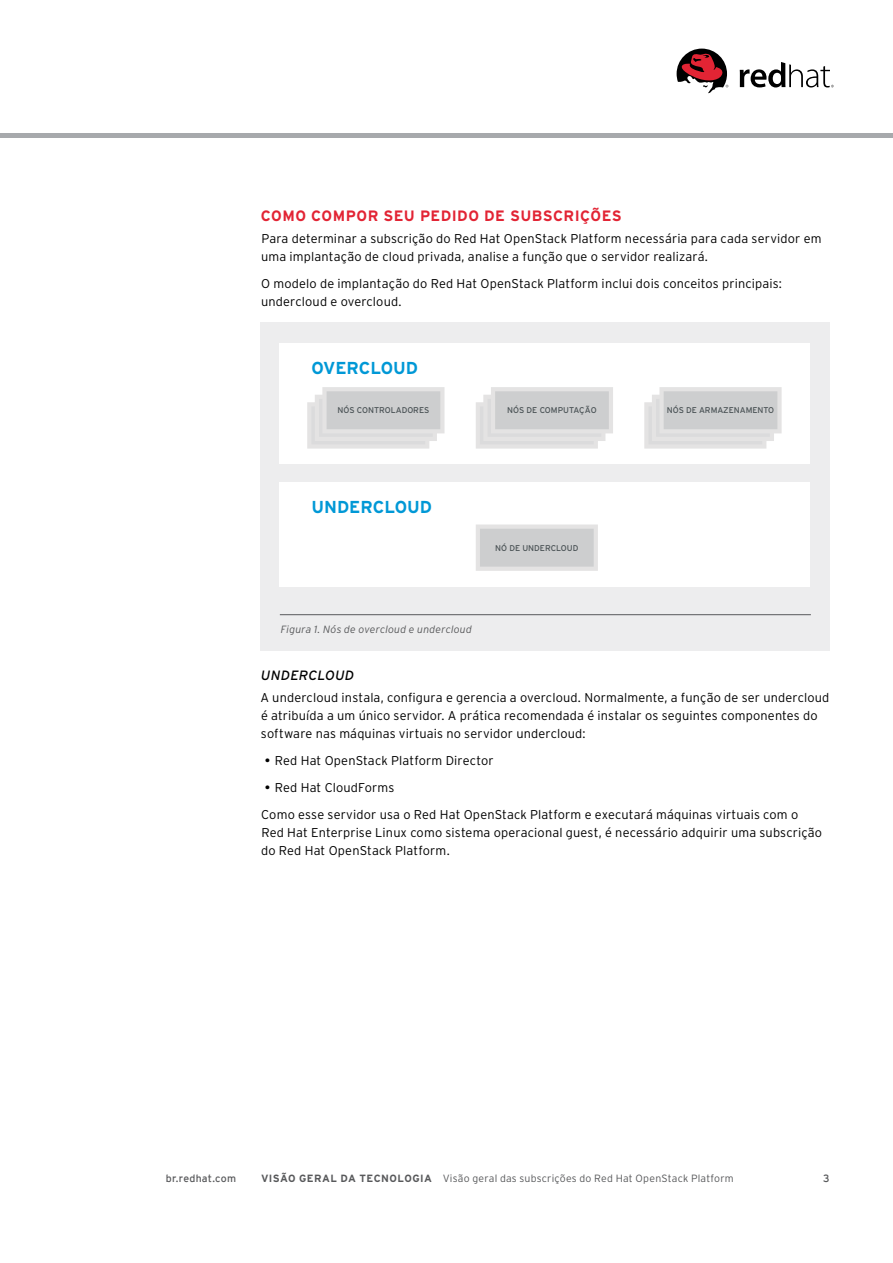
<style>
.page{position:relative;width:893px;height:1263px;background:#fff}
.page>*{position:absolute;margin:0;border:0;box-sizing:border-box;transform-origin:0 0}
.t1{font:700 17.25px "Interstate";color:#0098d6}
.t2{font:700 15px "Interstate";letter-spacing:.03em;color:#e22434}
.t3{font:italic 13.5px "Interstate";letter-spacing:.03em;color:#000}
.t4{font:300 12.75px/18px "Interstate";letter-spacing:.01em;color:#000}
.t5{font:300 10.5px "Interstate";letter-spacing:.02em;color:#58595b}
.t6{font:italic 300 10.5px "Interstate";letter-spacing:.02em;color:#58595b}
.t7{font:10.5px "Interstate";letter-spacing:.02em;color:#58595b}
.t8{font:8.4px "Interstate";color:#495154}
.s1{font-weight:400}
.s2{font-weight:700}
</style>
<div class="page">
<div style="left:261px;top:322px;width:569px;height:329px;background:#ededee"></div>
<hr style="left:280px;top:614px;width:531px;height:1px;background:#58595b">
<div style="left:279px;top:343px;width:531px;height:121px;background:#fff"></div>
<svg style="left:307px;top:387px;width:137px;height:62px;background:#d8d8d9"></svg>
<svg style="left:476px;top:387px;width:137px;height:62px;background:#d8d8d9"></svg>
<svg style="left:644px;top:387px;width:138px;height:62px;background:#d8d8d9"></svg>
<div style="left:279px;top:483px;width:531px;height:104px;background:#fff"></div>
<svg style="left:476px;top:524px;width:122px;height:47px;background:#d3d3d4"></svg>
<svg style="left:740px;top:62px;width:94px;height:25px"></svg>
<svg style="left:677px;top:49px;width:51px;height:45px"></svg>
<hr style="left:0;top:133px;width:893px;height:4px;background:#a7a9ac">
<p class="t2" style="left:261px;top:207px;width:362px">COMO COMPOR SEU PEDIDO DE SUBSCRIÇÕES</p>
<p class="t4" style="left:261px;top:229px;width:562px">Para determinar a subscrição do Red Hat OpenStack Platform necessária para cada servidor em uma implantação de cloud privada, analise a função que o servidor realizará.</p>
<p class="t4" style="left:261px;top:274px;width:522px">O modelo de implantação do Red Hat OpenStack Platform inclui dois conceitos principais: undercloud e overcloud.</p>
<h1 class="t1" style="left:311px;top:358px;width:108px">OVERCLOUD</h1>
<p class="t8" style="left:337px;top:406px;width:93px">NÓS CONTROLADORES</p>
<p class="t8" style="left:507px;top:406px;width:91px">NÓS DE COMPUTAÇÃO</p>
<p class="t8" style="left:667px;top:406px;width:109px">NÓS DE ARMAZENAMENTO</p>
<h1 class="t1" style="left:311px;top:497px;width:122px">UNDERCLOUD</h1>
<p class="t8" style="left:495px;top:543px;width:85px">NÓ DE UNDERCLOUD</p>
<p class="t6" style="left:281px;top:623px;width:193px">Figura 1. Nós de overcloud e undercloud</p>
<p class="t3" style="left:261px;top:667px;width:95px">UNDERCLOUD</p>
<p class="t4" style="left:260px;top:688px;width:570px">A undercloud instala, configura e gerencia a overcloud. Normalmente, a função de ser undercloud é atribuída a um único servidor. A prática recomendada é instalar os seguintes componentes do software nas máquinas virtuais no servidor undercloud:</p>
<p class="t4" style="left:265px;top:751px;width:230px"><span class="s1">•</span> Red Hat OpenStack Platform Director</p>
<p class="t4" style="left:261px;top:774px;width:539px;line-height:27px"><span class="s1">•</span> Red Hat CloudForms<br>Como esse servidor usa o Red Hat OpenStack Platform e executará máquinas virtuais com o</p>
<p class="t4" style="left:261px;top:823px;width:563px">Red Hat Enterprise Linux como sistema operacional guest, é necessário adquirir uma subscrição do Red Hat OpenStack Platform.</p>
<p class="t7" style="left:166px;top:1172px;width:72px">br.redhat.com</p>
<p class="t5" style="left:261px;top:1172px;width:474px"><span class="s2">VISÃO GERAL DA TECNOLOGIA</span> Visão geral das subscrições do Red Hat OpenStack Platform</p>
<p class="t7" style="left:823px;top:1172px;width:8px">3</p>
</div>
